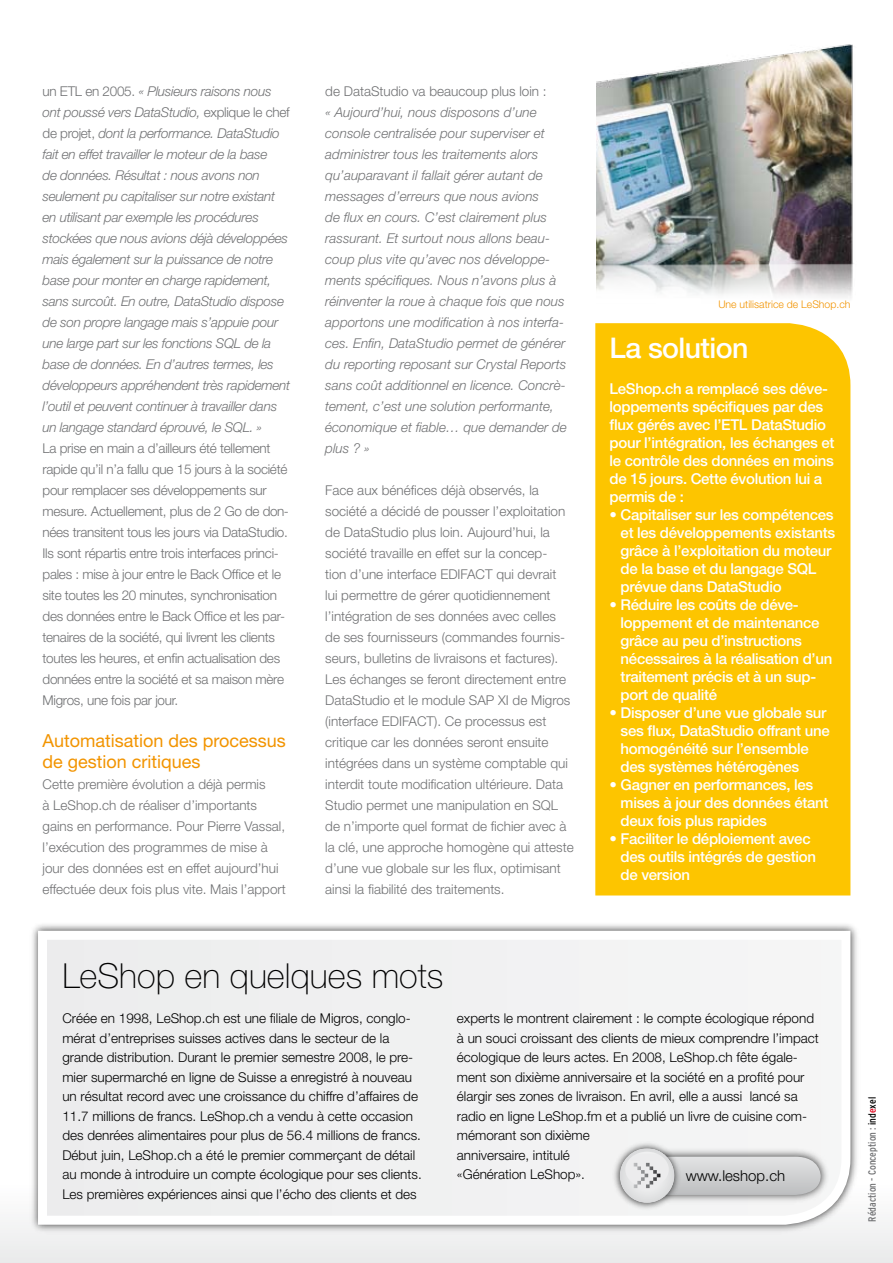
<style>
.page{position:relative;width:893px;height:1263px;background:#fff}
.page>*{position:absolute;margin:0;border:0;box-sizing:border-box;transform-origin:0 0}
.t1{font:100 34.5px "Helvetica Neue";color:#000}
.t2{font:500 28.5px "Helvetica Neue";letter-spacing:-.02em;color:#fff}
.t3{font:18px/21px "Helvetica Neue";color:#f29400}
.t4{font:500 15px/18px "Helvetica Neue";letter-spacing:-.02em;color:#fff}
.t5{font:300 15px "Helvetica Neue";color:#000}
.t6{font:300 13.5px/21px "Helvetica Neue";color:#707173}
.t7{font:300 13.5px/19.5px "Helvetica Neue";color:#000}
.t8{font:italic 300 13.5px/21px "Helvetica Neue";letter-spacing:-.02em;color:#707173}
.t9{font:italic 300 13.5px/21px "Helvetica Neue";color:#707173}
.t10{font:300 13.5px/21px "Helvetica Neue";letter-spacing:-.02em;color:#707173}
.t11{font:condensed 10.5px "Interstate";color:#707173}
.t12{font:300 10.5px "Helvetica Neue";color:#f29400}
.s1{font-style:normal}
.s2{color:#000}
.s3{color:#e2001a}
</style>
<div class="page">
<div style="left:0;top:1184px;width:893px;height:79px;background:#edeeee"></div>
<div style="left:29px;top:922px;width:831px;height:312px;background:#000;opacity:.75"></div>
<svg style="left:34px;top:926px;width:821px;height:303px"></svg>
<div style="left:595px;top:323px;width:255px;height:572px;background:#fdc500"></div>
<div style="left:634px;top:1147px;width:196px;height:58px;background:#000;opacity:.75"></div>
<div style="left:612px;top:1140px;width:71px;height:71px;background:#000;opacity:.75"></div>
<svg style="left:620px;top:1148px;width:54px;height:55px"></svg>
<div style="left:625px;top:1152px;width:44px;height:35px;background:#ececed;border-radius:50%"></div>
<svg style="left:621px;top:1157px;width:200px;height:45px"></svg>
<img style="left:597px;top:44px;width:256px;height:416px">
<p class="t8" style="left:43px;top:80px;width:249px"><span class="s1">un ETL en 2005.</span> « Plusieurs raisons nous ont poussé vers DataStudio, <span class="s1">explique le chef de projet,</span> dont la performance. DataStudio fait en effet travailler le moteur de la base<br>de données. Résultat : nous avons non seulement pu capitaliser sur notre existant en utilisant par exemple les procédures stockées que nous avions déjà développées mais également sur la puissance de notre base pour monter en charge rapidement, sans surcoût. En outre, DataStudio dispose de son propre langage mais s’appuie pour une large part sur les fonctions SQL de la base de données. En d’autres termes, les développeurs appréhendent très rapidement l’outil et peuvent continuer à travailler dans un langage standard éprouvé, le SQL. »</p>
<p class="t10" style="left:43px;top:437px;width:248px">La prise en main a d’ailleurs été tellement rapide qu’il n’a fallu que 15 jours à la société pour remplacer ses développements sur mesure. Actuellement, plus de 2 Go de don&shy;nées transitent tous les jours via DataStudio.<br>Ils sont répartis entre trois interfaces princi&shy;pales : mise à jour entre le Back Office et le site toutes les 20 minutes, synchronisation des données entre le Back Office et les par&shy;tenaires de la société, qui livrent les clients toutes les heures, et enfin actualisation des données entre la société et sa maison mère Migros, une fois par jour.</p>
<h3 class="t3" style="left:43px;top:730px;width:245px">Automatisation des processus de gestion critiques</h3>
<p class="t6" style="left:43px;top:773px;width:245px">Cette première évolution a déjà permis<br>à LeShop.ch de réaliser d’importants gains en performance. Pour Pierre Vassal, l’exécution des programmes de mise à jour des données est en effet aujourd’hui effectuée deux fois plus vite. Mais l’apport</p>
<p class="t6" style="left:325px;top:80px;width:223px">de DataStudio va beaucoup plus loin :</p>
<p class="t9" style="left:325px;top:101px;width:243px">« Aujourd’hui, nous disposons d’une console centralisée pour superviser et administrer tous les traitements alors qu’auparavant il fallait gérer autant de messages d’erreurs que nous avions<br>de flux en cours. C’est clairement plus rassurant. Et surtout nous allons beau&shy;coup plus vite qu’avec nos développe&shy;ments spécifiques. Nous n’avons plus à réinventer la roue à chaque fois que nous apportons une modification à nos interfa&shy;ces. Enfin, DataStudio permet de générer du reporting reposant sur Crystal Reports sans coût additionnel en licence. Concrè&shy;tement, c’est une solution performante, économique et fiable… que demander de plus ? »</p>
<p class="t6" style="left:325px;top:479px;width:250px">Face aux bénéfices déjà observés, la société a décidé de pousser l’exploitation de DataStudio plus loin. Aujourd’hui, la société travaille en effet sur la concep-<br>tion d’une interface EDIFACT qui devrait<br>lui permettre de gérer quotidiennement l’intégration de ses données avec celles de ses fournisseurs (commandes fournis&shy;seurs, bulletins de livraisons et factures).<br>Les échanges se feront directement entre DataStudio et le module SAP XI de Migros (interface EDIFACT). Ce processus est critique car les données seront ensuite intégrées dans un système comptable qui interdit toute modification ultérieure. Data Studio permet une manipulation en SQL de n’importe quel format de fichier avec à la clé, une approche homogène qui atteste d’une vue globale sur les flux, optimisant ainsi la fiabilité des traitements.</p>
<p class="t12" style="left:718px;top:298px;width:134px">Une utilisatrice de LeShop.ch</p>
<h2 class="t2" style="left:610px;top:331px;width:140px">La solution</h2>
<p class="t4" style="left:610px;top:380px;width:226px">LeShop.ch a remplacé ses déve&shy;loppements spécifiques par des flux gérés avec l’ETL DataStudio pour l’intégration, les échanges et le contrôle des données en moins de 15 jours. Cette évolution lui a permis de :</p>
<p class="t4" style="left:621px;top:506px;width:216px;text-indent:-11px">• Capitaliser sur les compétences et les développements existants grâce à l’exploitation du moteur de la base et du langage SQL prévue dans DataStudio</p>
<p class="t4" style="left:621px;top:596px;width:213px;text-indent:-11px">• Réduire les coûts de déve&shy;loppement et de maintenance grâce au peu d’instructions nécessaires à la réalisation d’un traitement précis et à un sup&shy;port de qualité</p>
<p class="t4" style="left:621px;top:704px;width:211px;text-indent:-11px">• Disposer d’une vue globale sur ses flux, DataStudio offrant une homogénéité sur l’ensemble des systèmes hétérogènes</p>
<p class="t4" style="left:621px;top:776px;width:209px;text-indent:-11px">• Gagner en performances, les mises à jour des données étant deux fois plus rapides</p>
<p class="t4" style="left:621px;top:830px;width:197px;text-indent:-11px">• Faciliter le déploiement avec des outils intégrés de gestion de version</p>
<h1 class="t1" style="left:62px;top:956px;width:382px">LeShop en quelques mots</h1>
<p class="t7" style="left:62px;top:1008px;width:361px">Créée en 1998, LeShop.ch est une filiale de Migros, conglo&shy;mérat d’entreprises suisses actives dans le secteur de la grande distribution. Durant le premier semestre 2008, le pre&shy;mier supermarché en ligne de Suisse a enregistré à nouveau un résultat record avec une croissance du chiffre d’affaires de 11.7 millions de francs. LeShop.ch a vendu à cette occasion des denrées alimentaires pour plus de 56.4 millions de francs.<br>Début juin, LeShop.ch a été le premier commerçant de détail au monde à introduire un compte écologique pour ses clients.<br>Les premières expériences ainsi que l’écho des clients et des</p>
<p class="t7" style="left:457px;top:1008px;width:363px">experts le montrent clairement : le compte écologique répond à un souci croissant des clients de mieux comprendre l’impact écologique de leurs actes. En 2008, LeShop.ch fête égale&shy;ment son dixième anniversaire et la société en a profité pour élargir ses zones de livraison. En avril, elle a aussi lancé sa radio en ligne LeShop.fm et a publié un livre de cuisine com&shy;mémorant son dixième<br>anniversaire, intitulé<br>«Génération LeShop».</p>
<p class="t5" style="left:686px;top:1167px;width:101px">www.leshop.ch</p>
<p class="t11" style="left:866px;top:1221px;width:126px;rotate:-90deg">Rédaction - Conception : <span class="s2">ind</span><span class="s3">e</span><span class="s2">xel</span></p>
</div>
